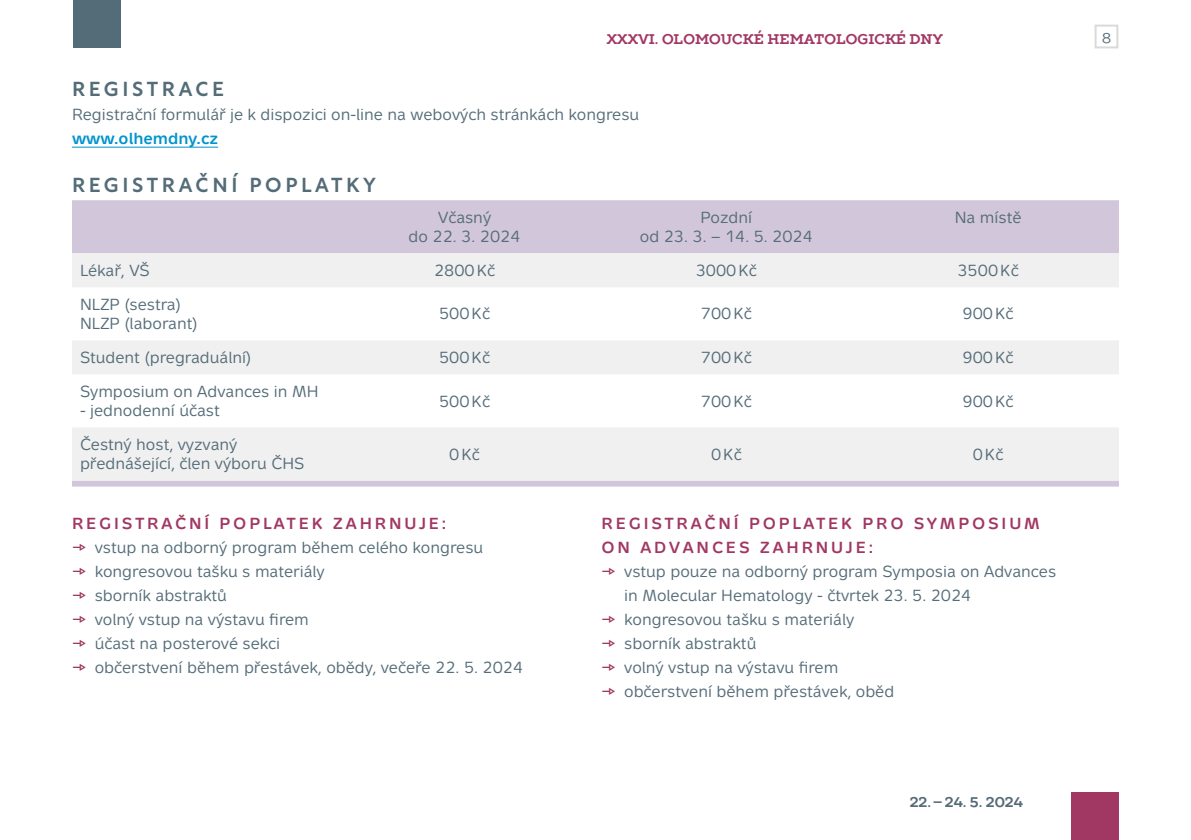
<style>
.page{position:relative;width:1191px;height:840px;background:#fff}
.page>*{position:absolute;margin:0;border:0;box-sizing:border-box;transform-origin:0 0}
.t1{font:500 20px "Rustica";letter-spacing:.18em;color:#546c78}
.P_table{font:16px/19.2px "Metron";color:#546c78}
.t2{font:700 16px/24px "Metron";letter-spacing:.18em;color:#a13763}
.t3{font:700 16px "Metron";color:#0094cd}
.t4{font:700 14px "TT Slabs";color:#a13763}
.t5{font:700 14px "TT Slabs";color:#546c78}
.t6{font:14px "TT Slabs";color:#546c78}
.s1{font-family:"Rustica";color:#a13763}
</style>
<div class="page">
<div style="left:1094px;top:25px;width:24px;height:23px;border:2px solid #dadada"></div>
<div style="left:74px;top:0;width:47px;height:47px;background:#546c78"></div>
<div style="left:1071px;top:792px;width:48px;height:47px;background:#a13763"></div>
<hr style="left:72px;top:147px;width:146px;height:1px;background:#0094cd">
<div style="left:72px;top:200px;width:1047px;height:286px;background:#d2c6db"></div>
<svg style="left:72px;top:253px;width:1047px;height:227px;fill:#f0f0f0"></svg>
<p class="t4" style="left:607px;top:29px;width:337px">XXXVI. OLOMOUCKÉ HEMATOLOGICKÉ DNY</p>
<h2 class="t1" style="left:72px;top:72px;width:153px">REGISTRACE</h2>
<p class="P_table" style="left:72px;top:105px;width:569px">Registrační formulář je k dispozici on-line na webových stránkách kongresu</p>
<p class="t3" style="left:72px;top:129px;width:148px">www.olhemdny.cz</p>
<h2 class="t1" style="left:72px;top:168px;width:305px">REGISTRAČNÍ POPLATKY</h2>
<p class="P_table" style="left:438px;top:207px;width:55px">Včasný</p>
<p class="P_table" style="left:409px;top:227px;width:113px">do 22. 3. 2024</p>
<p class="P_table" style="left:700px;top:207px;width:53px">Pozdní</p>
<p class="P_table" style="left:639px;top:227px;width:175px">od 23. 3. – 14. 5. 2024</p>
<p class="P_table" style="left:954px;top:207px;width:68px">Na místě</p>
<p class="P_table" style="left:80px;top:260px;width:71px">Lékař, VŠ</p>
<p class="P_table" style="left:434px;top:260px;width:63px">2800Kč</p>
<p class="P_table" style="left:695px;top:260px;width:63px">3000Kč</p>
<p class="P_table" style="left:957px;top:260px;width:63px">3500Kč</p>
<p class="P_table" style="left:80px;top:294px;width:119px">NLZP (sestra)<br>NLZP (laborant)</p>
<p class="P_table" style="left:439px;top:304px;width:53px">500Kč</p>
<p class="P_table" style="left:701px;top:304px;width:53px">700Kč</p>
<p class="P_table" style="left:962px;top:304px;width:53px">900Kč</p>
<p class="P_table" style="left:80px;top:347px;width:173px">Student (pregraduální)</p>
<p class="P_table" style="left:439px;top:347px;width:53px">500Kč</p>
<p class="P_table" style="left:701px;top:347px;width:53px">700Kč</p>
<p class="P_table" style="left:962px;top:347px;width:53px">900Kč</p>
<p class="P_table" style="left:80px;top:381px;width:240px">Symposium on Advances in MH</p>
<p class="P_table" style="left:80px;top:400px;width:141px">- jednodenní účast</p>
<p class="P_table" style="left:439px;top:391px;width:53px">500Kč</p>
<p class="P_table" style="left:701px;top:391px;width:53px">700Kč</p>
<p class="P_table" style="left:962px;top:391px;width:53px">900Kč</p>
<p class="P_table" style="left:80px;top:434px;width:226px">Čestný host, vyzvaný přednášející, člen výboru ČHS</p>
<p class="P_table" style="left:449px;top:444px;width:32px">0Kč</p>
<p class="P_table" style="left:711px;top:444px;width:32px">0Kč</p>
<p class="P_table" style="left:972px;top:444px;width:32px">0Kč</p>
<h3 class="t2" style="left:72px;top:510px;width:376px">REGISTRAČNÍ POPLATEK ZAHRNUJE:</h3>
<p class="P_table" style="left:72px;top:537px;width:413px"><span class="s1">⇾</span> vstup na odborný program během celého kongresu</p>
<p class="P_table" style="left:72px;top:561px;width:254px"><span class="s1">⇾</span> kongresovou tašku s materiály</p>
<p class="P_table" style="left:72px;top:585px;width:156px"><span class="s1">⇾</span> sborník abstraktů</p>
<p class="P_table" style="left:72px;top:609px;width:238px"><span class="s1">⇾</span> volný vstup na výstavu firem</p>
<p class="P_table" style="left:72px;top:633px;width:210px"><span class="s1">⇾</span> účast na posterové sekci</p>
<p class="P_table" style="left:72px;top:657px;width:453px"><span class="s1">⇾</span> občerstvení během přestávek, obědy, večeře 22. 5. 2024</p>
<h3 class="t2" style="left:601px;top:510px;width:440px">REGISTRAČNÍ POPLATEK PRO SYMPOSIUM<br>ON ADVANCES ZAHRNUJE:</h3>
<p class="P_table" style="left:624px;top:558px;width:433px;line-height:24px;text-indent:-23px"><span class="s1">⇾</span> vstup pouze na odborný program Symposia on Advances in Molecular Hematology - čtvrtek 23. 5. 2024</p>
<p class="P_table" style="left:601px;top:609px;width:254px"><span class="s1">⇾</span> kongresovou tašku s materiály</p>
<p class="P_table" style="left:601px;top:633px;width:156px"><span class="s1">⇾</span> sborník abstraktů</p>
<p class="P_table" style="left:601px;top:657px;width:238px"><span class="s1">⇾</span> volný vstup na výstavu firem</p>
<p class="P_table" style="left:601px;top:681px;width:294px"><span class="s1">⇾</span> občerstvení během přestávek, oběd</p>
<p class="t5" style="left:909px;top:792px;width:115px">22. – 24. 5. 2024</p>
<p class="t6" style="left:1102px;top:28px;width:10px">8</p>
</div>
